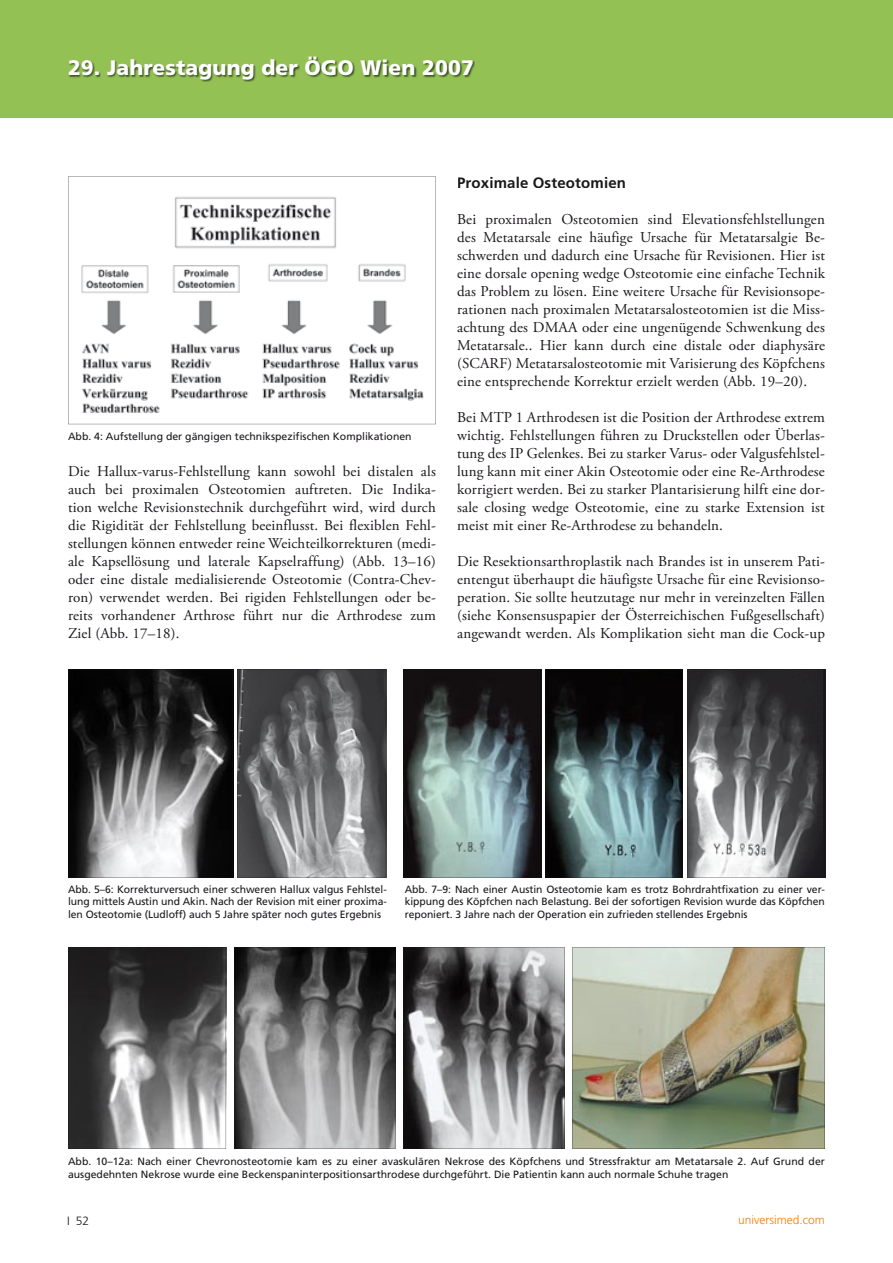
<style>
.page{position:relative;width:893px;height:1263px;background:#fff}
.page>*{position:absolute;margin:0;border:0;box-sizing:border-box;transform-origin:0 0}
.t1{font:900 21px "Frutiger LT Std";letter-spacing:.005em;color:#fff}
.t2{font:15px/18px "Adobe Garamond Pro";letter-spacing:.01em;color:#1a171b;text-align:justify}
.t3{font:700 15px "Frutiger LT Std";letter-spacing:.01em;color:#1a171b}
.t4{font:300 12px "Frutiger LT Std";color:#ee7f00}
.t5{font:300 12px "Frutiger LT Std";color:#1a171b}
.t6{font:10.5px/12.6px "Frutiger LT Std";color:#1a171b;text-align:justify}
</style>
<div class="page">
<div style="left:0;top:0;width:893px;height:118px;background:#94c154"></div>
<img style="left:68px;top:56px;width:407px;height:26px">
<svg style="left:68px;top:669px;width:318px;height:208px;background:#616162"></svg>
<svg style="left:404px;top:669px;width:422px;height:208px;background:#576163"></svg>
<svg style="left:68px;top:947px;width:158px;height:202px;background:#626262"></svg>
<svg style="left:234px;top:947px;width:161px;height:202px;background:#737373"></svg>
<svg style="left:403px;top:947px;width:161px;height:202px;background:#7e7e7f"></svg>
<img style="left:573px;top:947px;width:252px;height:202px">
<svg style="left:68px;top:176px;width:368px;height:248px"></svg>
<h1 class="t1" style="left:68px;top:55px;width:407px">29. Jahrestagung der ÖGO Wien 2007</h1>
<p class="t6" style="left:68px;top:430px;width:345px">Abb. 4: Aufstellung der gängigen technikspezifischen Komplikationen</p>
<p class="t2" style="left:68px;top:462px;width:369px">Die Hallux-varus-Fehlstellung kann sowohl bei distalen als auch bei proximalen Osteotomien auftreten. Die Indika - tion welche Revisionstechnik durchgeführt wird, wird durch die Rigidität der Fehlstellung beeinflusst. Bei flexiblen Fehl&shy;stellungen können entweder reine Weichteilkorrekturen (medi&shy;ale Kapsel lösung und laterale Kapselraffung) (Abb. 13–16) oder eine distale medialisierende Osteotomie (Contra-Chev&shy;ron) verwendet werden. Bei rigiden Fehlstellungen oder be - reits vorhandener Arthrose führt nur die Arthrodese zum Ziel (Abb. 17–18).</p>
<p class="t3" style="left:457px;top:174px;width:170px">Proximale Osteotomien</p>
<p class="t2" style="left:457px;top:210px;width:369px">Bei proximalen Osteotomien sind Elevationsfehlstellungen des Metatarsale eine häufige Ursache für Metatarsalgie Be&shy;schwerden und dadurch eine Ursache für Revisionen. Hier ist eine dorsale opening wedge Osteotomie eine einfache Technik das Problem zu lösen. Eine weitere Ursache für Revisionsope&shy;rationen nach proximalen Metatarsalosteotomien ist die Miss&shy;achtung des DMAA oder eine ungenügende Schwenkung des Metatarsale.. Hier kann durch eine distale oder diaphysäre (SCARF) Metatarsalosteotomie mit Varisierung des Köpfchens eine entsprechende Korrektur erzielt werden (Abb. 19–20).</p>
<p class="t2" style="left:457px;top:408px;width:369px">Bei MTP 1 Arthrodesen ist die Position der Arthrodese extrem wichtig. Fehlstellungen führen zu Druckstellen oder Überlas&shy;tung des IP Gelenkes. Bei zu starker Varus- oder Valgusfehlstel&shy;lung kann mit einer Akin Osteotomie oder eine Re-Arthrodese korrigiert werden. Bei zu starker Plantarisierung hilft eine dor&shy;sale closing wedge Osteotomie, eine zu starke Extension ist meist mit einer Re-Arthrodese zu behandeln.</p>
<p class="t2" style="left:457px;top:552px;width:369px">Die Resektionsarthroplastik nach Brandes ist in unserem Pati&shy;entengut überhaupt die häufigste Ursache für eine Revisionso&shy;peration. Sie sollte heutzutage nur mehr in vereinzelten Fällen (siehe Konsensuspapier der Österreichischen Fußgesellschaft) angewandt werden. Als Komplikation sieht man die Cock-up</p>
<p class="t6" style="left:68px;top:883px;width:320px">Abb. 5–6: Korrekturversuch einer schweren Hallux valgus Fehlstel&shy;lung mittels Austin und Akin. Nach der Revision mit einer proxima&shy;len Osteotomie (Ludloff) auch 5 Jahre später noch gutes Ergebnis</p>
<p class="t6" style="left:405px;top:883px;width:422px">Abb. 7–9: Nach einer Austin Osteotomie kam es trotz Bohrdrahtfixation zu einer ver&shy;kippung des Köpfchen nach Belastung. Bei der sofortigen Revision wurde das Köpfchen reponiert. 3 Jahre nach der Operation ein zufrieden stellendes Ergebnis</p>
<p class="t6" style="left:68px;top:1155px;width:758px">Abb. 10–12a: Nach einer Chevronosteotomie kam es zu einer avaskulären Nekrose des Köpfchens und Stressfraktur am Metatarsale 2. Auf Grund der ausgedehnten Nekrose wurde eine Beckenspaninterpositionsarthrodese durchgeführt. Die Patientin kann auch normale Schuhe tragen</p>
<p class="t5" style="left:67px;top:1214px;width:24px">I 52</p>
<p class="t4" style="left:738px;top:1213px;width:88px">universimed.com</p>
</div>
